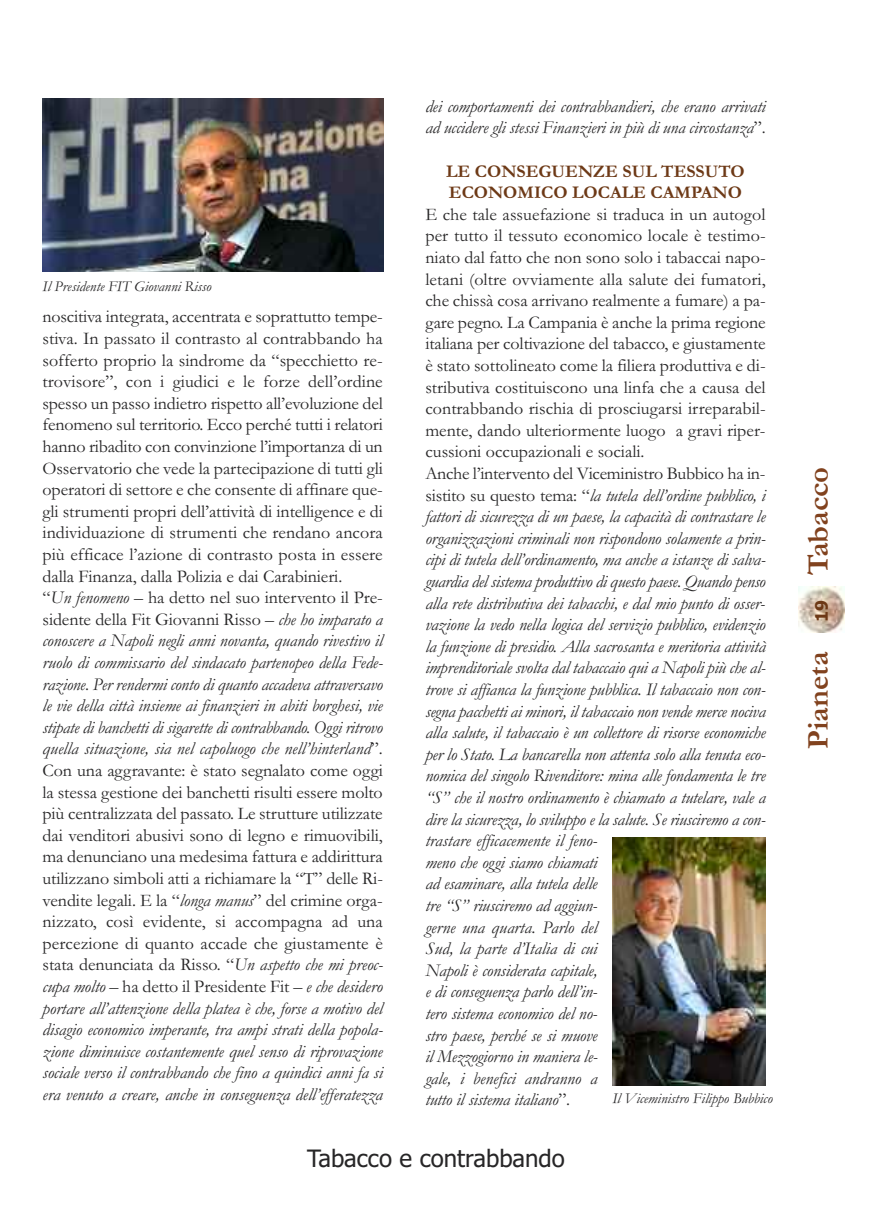
<style>
.page{position:relative;width:872px;height:1212px;background:#fff}
.page>*{position:absolute;margin:0;border:0;box-sizing:border-box;transform-origin:0 0}
.t1{font:700 30.6px "Garamond";color:#81421e}
.t2{font:24px "Tahoma";color:#272627}
.t3{font:italic 18px/21.6px "Garamond";letter-spacing:-.01em;color:#272627}
.t4{font:18px/21.6px "Garamond";letter-spacing:-.005em;color:#272627}
.t5{font:700 18px/21.6px "Garamond";color:#6d3916}
.t6{font:700 17.25px "Tahoma";color:#6d3916}
.t7{font:italic 15px "Garamond";color:#272627}
.s1{font-style:italic}
.s2{font-style:normal}
</style>
<div class="page">
<img style="left:798px;top:586px;width:46px;height:46px">
<img style="left:612px;top:838px;width:153px;height:247px">
<img style="left:43px;top:98px;width:341px;height:173px">
<p class="t7" style="left:43px;top:277px;width:170px">Il Presidente FIT Giovanni Risso</p>
<p class="t4" style="left:43px;top:305px;width:342px">noscitiva integrata, accentrata e soprattutto tempe&shy;stiva. In passato il contrasto al contrabbando ha sofferto proprio la sindrome da “specchietto re&shy;trovisore”, con i giudici e le forze dell’ordine spesso un passo indietro rispetto all’evoluzione del fenomeno sul territorio. Ecco perché tutti i relatori hanno ribadito con convinzione l’importanza di un Osservatorio che vede la partecipazione di tutti gli operatori di settore e che consente di affinare que&shy;gli strumenti propri dell’attività di intelligence e di individuazione di strumenti che rendano ancora più efficace l’azione di contrasto posta in essere dalla Finanza, dalla Polizia e dai Carabinieri.<br>“<span class="s1">Un fenomeno</span> – ha detto nel suo intervento il Pre&shy;sidente della Fit Giovanni Risso – <span class="s1">che ho imparato a conoscere a Napoli negli anni novanta, quando rivestivo il ruolo di commissario del sindacato partenopeo della Fede&shy;razione. Per rendermi conto di quanto accadeva attraversavo le vie della città insieme ai finanzieri in abiti borghesi, vie stipate di banchetti di sigarette di contrabbando. Oggi ritrovo quella situazione, sia nel capoluogo che nell’hinterland</span>”.<br>Con una aggravante: è stato segnalato come oggi la stessa gestione dei banchetti risulti essere molto più centralizzata del passato. Le strutture utilizzate dai venditori abusivi sono di legno e rimuovibili, ma denunciano una medesima fattura e addirittura utilizzano simboli atti a richiamare la “T” delle Ri&shy;vendite legali. E la “<span class="s1">longa manus</span>” del crimine orga&shy;nizzato, così evidente, si accompagna ad una percezione di quanto accade che giustamente è stata denunciata da Risso. “<span class="s1">Un aspetto che mi preoc&shy;cupa molto</span> – ha detto il Presidente Fit – <span class="s1">e che desidero portare all’attenzione della platea è che, forse a motivo del disagio economico imperante, tra ampi strati della popola&shy;zione diminuisce costantemente quel senso di riprovazione sociale verso il contrabbando che fino a quindici anni fa si era venuto a creare, anche in conseguenza dell’efferatezza</span></p>
<p class="t3" style="left:425px;top:95px;width:342px">dei comportamenti dei contrabbandieri, che erano arrivati ad uccidere gli stessi Finanzieri in più di una circostanza<span class="s2">”.</span></p>
<p class="t5" style="left:446px;top:159px;width:300px">LE CONSEGUENZE SUL TESSUTO<br>ECONOMICO LOCALE CAMPANO</p>
<p class="t3" style="left:425px;top:203px;width:342px"><span class="s2">E che tale assuefazione si traduca in un autogol per tutto il tessuto economico locale è testimo&shy;niato dal fatto che non sono solo i tabaccai napo&shy;letani (oltre ovviamente alla salute dei fumatori, che chissà cosa arrivano realmente a fumare) a pa&shy;gare pegno. La Campania è anche la prima regione italiana per coltivazione del tabacco, e giustamente è stato sottolineato come la filiera produttiva e di&shy;stributiva costituiscono una linfa che a causa del contrabbando rischia di prosciugarsi irreparabil&shy;mente, dando ulteriormente luogo a gravi riper&shy;cussioni occupazionali e sociali.<br>Anche l’intervento del Viceministro Bubbico ha in&shy;sistito su questo tema: “</span>la tutela dell’ordine pubblico, i fattori di sicurezza di un paese, la capacità di contrastare le organizzazioni criminali non rispondono solamente a prin&shy;cipi di tutela dell’ordinamento, ma anche a istanze di salva&shy;guardia del sistema produttivo di questo paese. Quando penso alla rete distributiva dei tabacchi, e dal mio punto di osser&shy;vazione la vedo nella logica del servizio pubblico, evidenzio la funzione di presidio. Alla sacrosanta e meritoria attività imprenditoriale svolta dal tabaccaio qui a Napoli più che al&shy;trove si affianca la funzione pubblica. Il tabaccaio non con&shy;segna pacchetti ai minori, il tabaccaio non vende merce nociva alla salute, il tabaccaio è un collettore di risorse economiche per lo Stato. La bancarella non attenta solo alla tenuta eco&shy;nomica del singolo Rivenditore: mina alle fondamenta le tre “S” che il nostro ordinamento è chiamato a tutelare, vale a dire la sicurezza, lo sviluppo e la salute. Se riusciremo a con&shy;trastare efficacemente il feno-<br>meno che oggi siamo chiamati<br>ad esaminare, alla tutela delle<br>tre “S” riusciremo ad aggiun-<br>gerne una quarta. Parlo del<br>Sud, la parte d’Italia di cui<br>Napoli è considerata capitale,<br>e di conseguenza parlo dell’in-<br>tero sistema economico del no-<br>stro paese, perché se si muove<br>il Mezzogiorno in maniera le-<br>gale, i benefici andranno a<br>tutto il sistema italiano<span class="s2">”.</span></p>
<p class="t7" style="left:612px;top:1089px;width:162px">Il Viceministro Filippo Bubbico</p>
<h2 class="t2" style="left:307px;top:1144px;width:259px">Tabacco e contrabbando</h2>
<h1 class="t1" style="left:799px;top:575px;width:110px;rotate:-90deg">TABACCO</h1>
<p class="t6" style="left:811px;top:622px;width:24px;rotate:-90deg">19</p>
<h1 class="t1" style="left:799px;top:749px;width:99px;rotate:-90deg">PIANETA</h1>
</div>
